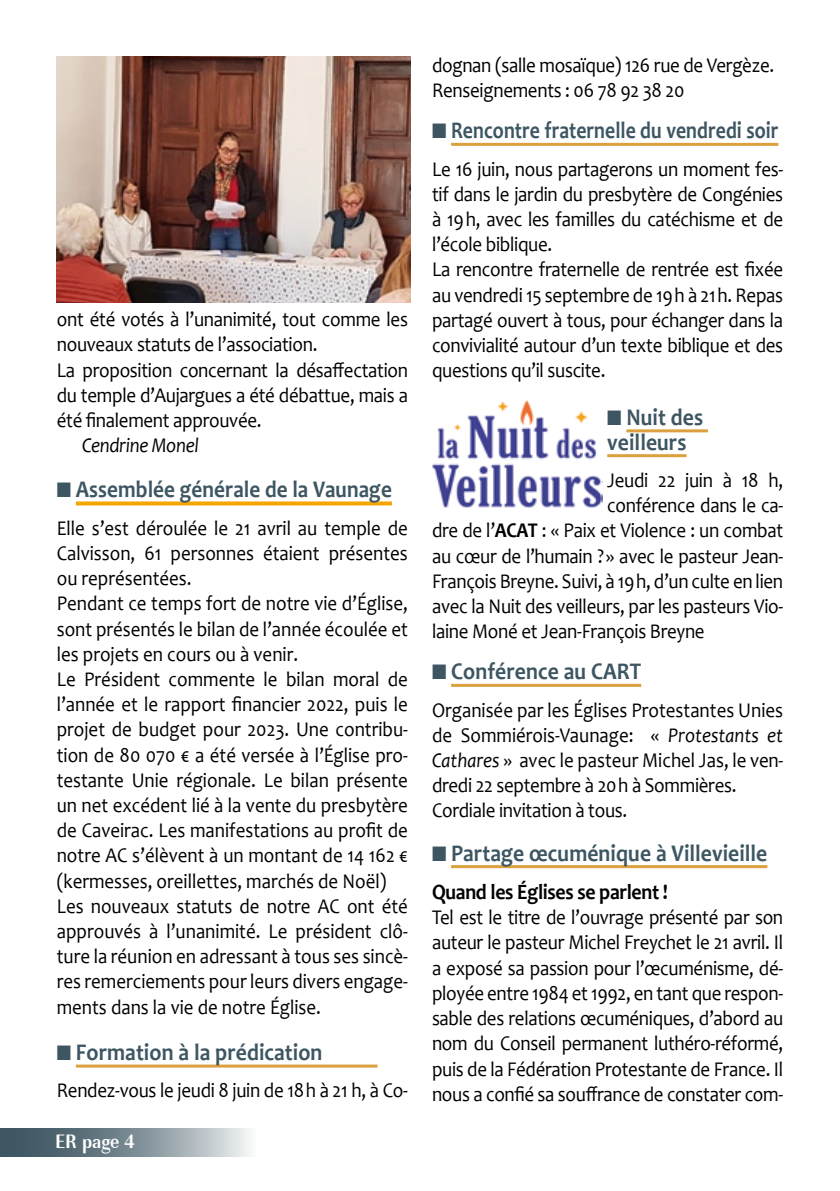
<style>
.page{position:relative;width:840px;height:1191px;background:#fff}
.page>*{position:absolute;margin:0;border:0;box-sizing:border-box;transform-origin:0 0}
.t1{font:700 24px/24.8px "Candara";letter-spacing:.005em;color:#3d5662;scale:.9 1}
.t2{font:700 24px "Candara";letter-spacing:.005em;color:#3d5662;scale:.82 1}
.t3{font:700 24px "Candara";letter-spacing:.005em;color:#3d5662;scale:.88 1}
.t4{font:700 22px "Candara";letter-spacing:-.015em;color:#000;scale:.9 1}
.t5{font:21px/25.2px "Candara";letter-spacing:-.015em;color:#000;scale:.9 1}
.t6{font:italic 21px "Candara";letter-spacing:-.015em;color:#000;scale:.9 1}
.t7{font:20px "URW Imperial T Bold Extr Narr";color:#fff}
.s1{font-weight:700}
.s2{font-style:italic}
</style>
<div class="page">
<svg style="left:0;top:1128px;width:249px;height:29px;background:#809098"></svg>
<svg style="left:76px;top:501px;width:315px;height:4px"></svg>
<hr style="left:76px;top:1064px;width:301px;height:3px;background:#dda03e">
<hr style="left:451px;top:143px;width:327px;height:3px;background:#dda03e">
<hr style="left:626px;top:429px;width:81px;height:3px;background:#dda03e">
<hr style="left:607px;top:454px;width:79px;height:3px;background:#dda03e">
<hr style="left:451px;top:684px;width:190px;height:3px;background:#dda03e">
<hr style="left:451px;top:865px;width:316px;height:3px;background:#dda03e">
<img style="left:57px;top:57px;width:353px;height:245px">
<img style="left:432px;top:400px;width:170px;height:108px">
<p class="t5" style="left:57px;top:307px;width:391px">ont été votés à l’unanimité, tout comme les nouveaux statuts de l’association.<br>La proposition concernant la désaffectation du temple d’Aujargues a été débattue, mais a été finalement approuvée.</p>
<p class="t6" style="left:82px;top:433px;width:131px">Cendrine Monel</p>
<p class="t3" style="left:57px;top:475px;width:382px">■ Assemblée générale de la Vaunage</p>
<p class="t5" style="left:57px;top:515px;width:391px">Elle s’est déroulée le 21 avril au temple de Calvisson, 61 personnes étaient présentes ou représentées.<br>Pendant ce temps fort de notre vie d’Église, sont présentés le bilan de l’année écoulée et les projets en cours ou à venir.<br>Le Président commente le bilan moral de l’année et le rapport financier 2022, puis le projet de budget pour 2023. Une contribu&shy;tion de 80 070 € a été versée à l’Église pro&shy;testante Unie régionale. Le bilan présente un net excédent lié à la vente du presbytère de Caveirac. Les manifestations au profit de notre AC s’élèvent à un montant de 14 162 € (kermesses, oreillettes, marchés de Noël)<br>Les nouveaux statuts de notre AC ont été approuvés à l’unanimité. Le président clô&shy;ture la réunion en adressant à tous ses sincè&shy;res remerciements pour leurs divers engage&shy;ments dans la vie de notre Église.</p>
<p class="t1" style="left:57px;top:1039px;width:296px">■ Formation à la prédication</p>
<p class="t5" style="left:57px;top:1078px;width:391px">Rendez-vous le jeudi 8 juin de 18h à 21 h, à Co-</p>
<p class="t7" style="left:55px;top:1129px;width:81px">ER page 4</p>
<p class="t5" style="left:432px;top:53px;width:381px">dognan (salle mosaïque) 126 rue de Vergèze.<br>Renseignements : 06 78 92 38 20</p>
<p class="t2" style="left:432px;top:116px;width:423px">■ Rencontre fraternelle du vendredi soir</p>
<p class="t5" style="left:432px;top:156px;width:391px">Le 16 juin, nous partagerons un moment fes&shy;tif dans le jardin du presbytère de Congénies à 19h, avec les familles du catéchisme et de l’école biblique.<br>La rencontre fraternelle de rentrée est fixée au vendredi 15 septembre de 19h à 21h. Repas partagé ouvert à tous, pour échanger dans la convivialité autour d’un texte biblique et des questions qu’il suscite.</p>
<p class="t1" style="left:607px;top:405px;width:108px">■ Nuit des veilleurs</p>
<p class="t5" style="left:607px;top:467px;width:197px">Jeudi 22 juin à 18 h,</p>
<p class="t5" style="left:607px;top:493px;width:197px">conférence dans le ca-</p>
<p class="t5" style="left:432px;top:518px;width:391px">dre de l’<span class="s1">ACAT</span> : « Paix et Violence : un combat</p>
<p class="t5" style="left:432px;top:543px;width:391px">au cœur de l’humain ?» avec le pasteur Jean-</p>
<p class="t5" style="left:432px;top:568px;width:391px">François Breyne. Suivi, à 19h, d’un culte en lien</p>
<p class="t5" style="left:432px;top:593px;width:391px">avec la Nuit des veilleurs, par les pasteurs Vio-</p>
<p class="t5" style="left:432px;top:619px;width:304px">laine Moné et Jean-François Breyne</p>
<p class="t1" style="left:432px;top:659px;width:234px">■ Conférence au CART</p>
<p class="t5" style="left:432px;top:697px;width:391px">Organisée par les Églises Protestantes Unies de Sommiérois-Vaunage: « <span class="s2">Protestants et Cathares</span> » avec le pasteur Michel Jas, le ven&shy;dredi 22 septembre à 20h à Sommières.<br>Cordiale invitation à tous.</p>
<p class="t1" style="left:432px;top:840px;width:374px">■ Partage œcuménique à Villevieille</p>
<p class="t4" style="left:432px;top:878px;width:263px">Quand les Églises se parlent !</p>
<p class="t5" style="left:432px;top:905px;width:391px;text-align:justify">Tel est le titre de l’ouvrage présenté par son auteur le pasteur Michel Freychet le 21 avril. Il a exposé sa passion pour l’œcuménisme, dé&shy;ployée entre 1984 et 1992, en tant que respon&shy;sable des relations œcuméniques, d’abord au nom du Conseil permanent luthéro-réformé, puis de la Fédération Protestante de France. Il nous a confié sa souffrance de constater com-</p>
</div>
